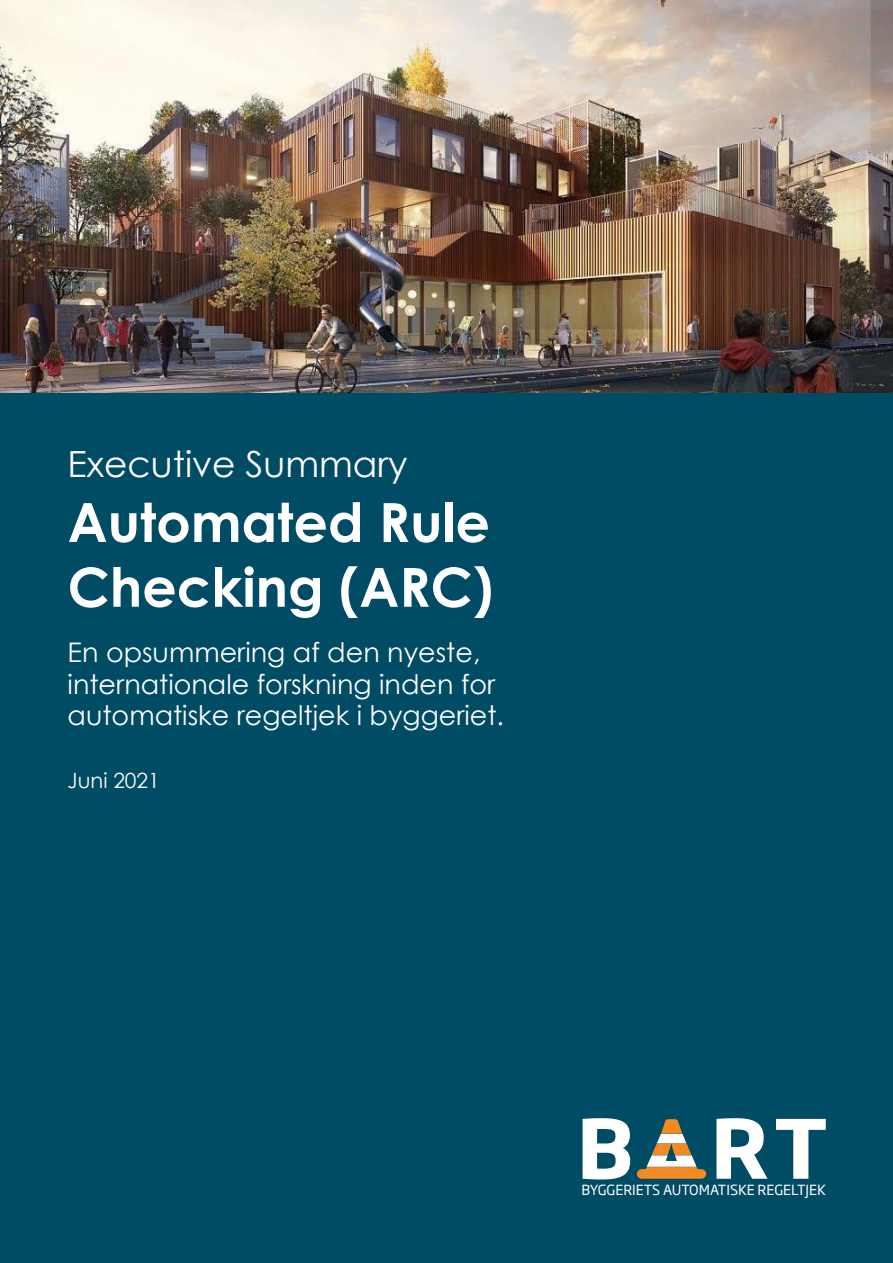
<style>
.page{position:relative;width:893px;height:1263px;background:#fff}
.page>*{position:absolute;margin:0;border:0;box-sizing:border-box;transform-origin:0 0}
.t1{font:700 54px/64.8px "Century Gothic";color:#fff}
.t2{font:36px "Century Gothic";color:#fff}
.t3{font:27px/31.5px "Century Gothic";color:#fff}
.t4{font:21px "Century Gothic";color:#fff}
.t5{font:13.8px "Soho Gothic Pro";color:#fff}
</style>
<div class="page">
<img style="left:0;top:0;width:893px;height:393px">
<div style="left:0;top:393px;width:893px;height:870px;background:#004c64"></div>
<svg style="left:583px;top:1118px;width:47px;height:61px"></svg>
<svg style="left:716px;top:1118px;width:51px;height:61px"></svg>
<svg style="left:776px;top:1119px;width:50px;height:60px"></svg>
<div style="left:637px;top:1169px;width:69px;height:10px;background:#f68a22;border-radius:5px"></div>
<svg style="left:647px;top:1119px;width:49px;height:48px"></svg>
<p class="t2" style="left:68px;top:439px;width:341px">Executive Summary</p>
<p class="t1" style="left:68px;top:487px;width:427px">Automated Rule<br>Checking (ARC)</p>
<p class="t3" style="left:68px;top:636px;width:438px">En opsummering af den nyeste, internationale forskning inden for automatiske regeltjek i byggeriet.</p>
<p class="t4" style="left:68px;top:766px;width:94px">Juni 2021</p>
<p class="t5" style="left:581px;top:1179px;width:246px">BYGGERIETS AUTOMATISKE REGELTJEK</p>
</div>
